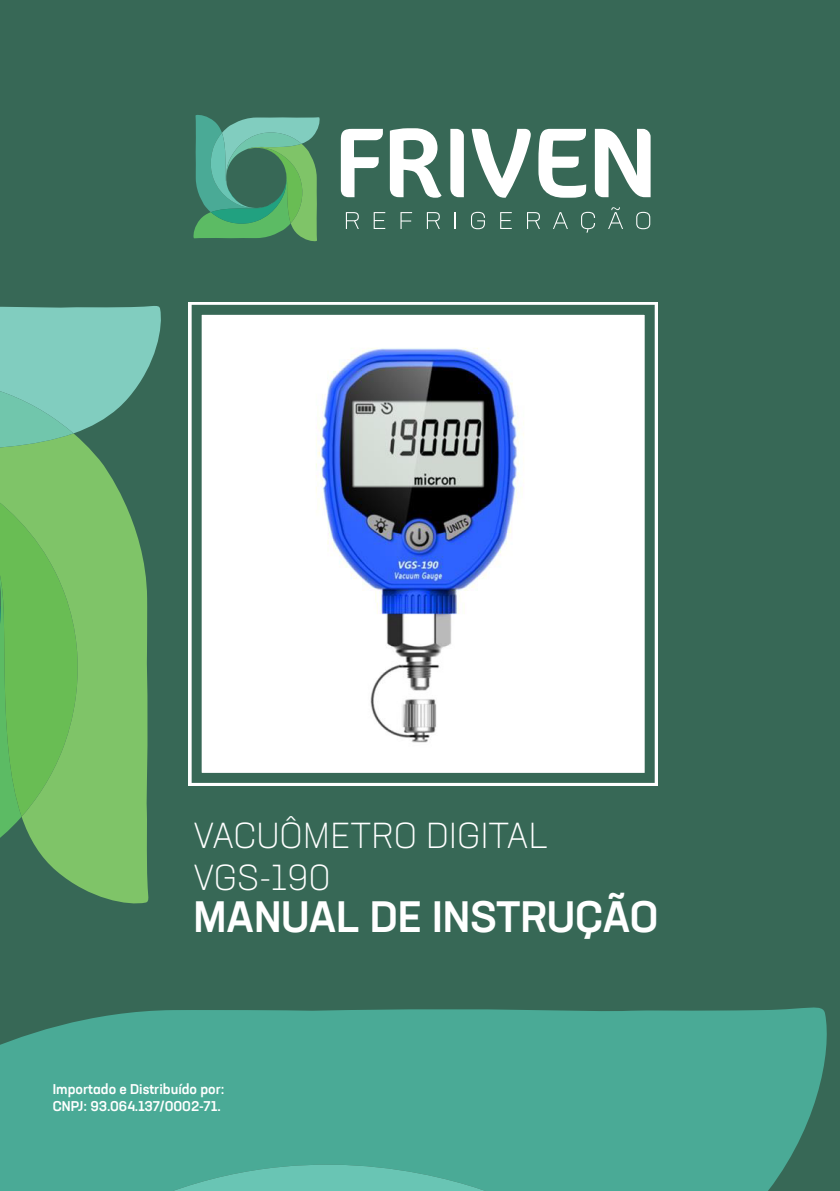
<style>
.page{position:relative;width:840px;height:1191px;background:#fff}
.page>*{position:absolute;margin:0;border:0;box-sizing:border-box;transform-origin:0 0}
.t1{font:500 43.4px "Neusa Next Pro";color:#fff}
.t2{font:300 36px/42px "Neusa Next Pro";color:#fff}
.t3{font:500 14px/16.8px "Neusa Next Pro";color:#fff}
</style>
<div class="page">
<div style="left:0;top:0;width:839px;height:1191px;background:#376856"></div>
<svg style="left:0;top:1007px;width:827px;height:184px;background:#48a591"></svg>
<svg style="left:0;top:1135px;width:640px;height:56px;background:#4eae9a"></svg>
<div style="left:87px;top:643px;width:62px;height:261px;background:#7fc468"></div>
<svg style="left:0;top:306px;width:161px;height:337px"></svg>
<svg style="left:0;top:365px;width:91px;height:526px;background:#70bb6b"></svg>
<div style="left:188px;top:303px;width:469px;height:483px;background:#fff"></div>
<svg style="left:340px;top:129px;width:42px;height:68px"></svg>
<svg style="left:389px;top:128px;width:52px;height:70px"></svg>
<svg style="left:450px;top:129px;width:13px;height:68px"></svg>
<svg style="left:471px;top:129px;width:59px;height:69px"></svg>
<svg style="left:538px;top:129px;width:48px;height:69px"></svg>
<svg style="left:594px;top:129px;width:56px;height:68px"></svg>
<svg style="left:345px;top:212px;width:13px;height:17px"></svg>
<svg style="left:373px;top:212px;width:12px;height:17px"></svg>
<svg style="left:400px;top:212px;width:12px;height:17px"></svg>
<svg style="left:426px;top:212px;width:13px;height:17px"></svg>
<svg style="left:454px;top:212px;width:1px;height:17px"></svg>
<svg style="left:471px;top:212px;width:13px;height:17px"></svg>
<svg style="left:500px;top:212px;width:11px;height:17px"></svg>
<svg style="left:527px;top:212px;width:12px;height:17px"></svg>
<svg style="left:553px;top:212px;width:14px;height:17px"></svg>
<svg style="left:581px;top:212px;width:13px;height:21px"></svg>
<svg style="left:608px;top:207px;width:14px;height:22px"></svg>
<svg style="left:636px;top:212px;width:14px;height:17px"></svg>
<svg style="left:193px;top:115px;width:127px;height:127px"></svg>
<div style="left:191px;top:305px;width:463px;height:478px;border:10px solid #376856"></div>
<img style="left:316px;top:348px;width:208px;height:395px">
<h2 class="t2" style="left:193px;top:814px;width:356px">VACUÔMETRO DIGITAL<br>VGS-190</h2>
<h1 class="t1" style="left:193px;top:889px;width:466px">MANUAL DE INSTRUÇÃO</h1>
<p class="t3" style="left:53px;top:1080px;width:173px">Importado e Distribuído por:<br>CNPJ: 93.064.137/0002-71.</p>
</div>
